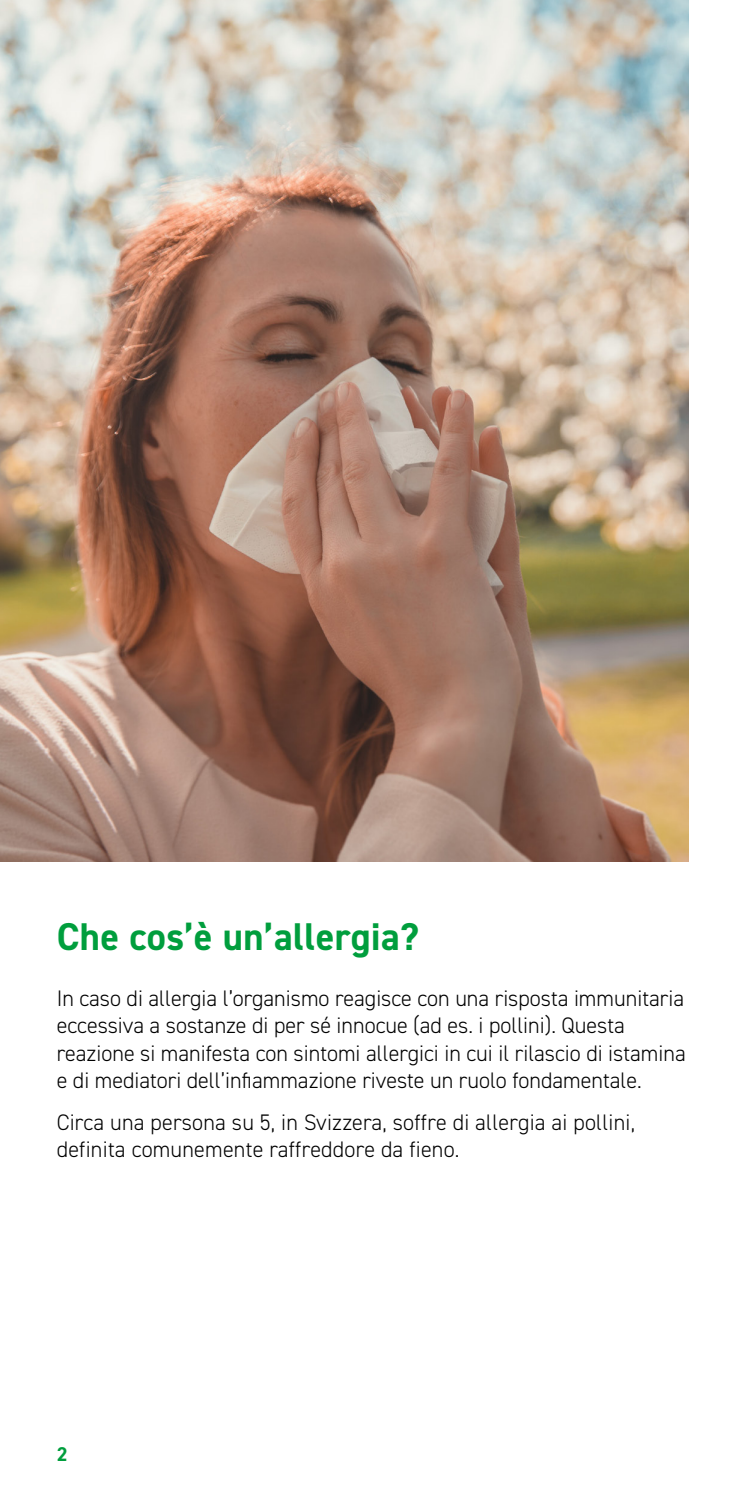
<style>
.page{position:relative;width:745px;height:1489px;background:#fff}
.page>*{position:absolute;margin:0;border:0;box-sizing:border-box;transform-origin:0 0}
.t1{font:700 38.75px "DIN2014";letter-spacing:.01em;color:#009e3d}
.t2{font:300 22.5px/27.5px "DIN2014";color:#000}
.t3{font:700 20px "DIN2014";color:#009e3d}
</style>
<div class="page">
<img style="left:0;top:0;width:687px;height:861px">
<h1 class="t1" style="left:57px;top:910px;width:363px">Che cos’è un’allergia?</h1>
<p class="t2" style="left:57px;top:984px;width:630px">In caso di allergia l’organismo reagisce con una risposta immunitaria eccessiva a sostanze di per sé innocue (ad es. i pollini). Questa reazione si manifesta con sintomi allergici in cui il rilascio di istamina e di mediatori dell’infiammazione riveste un ruolo fondamentale.</p>
<p class="t2" style="left:57px;top:1108px;width:579px">Circa una persona su 5, in Svizzera, soffre di allergia ai pollini, definita comunemente raffreddore da fieno.</p>
<p class="t3" style="left:57px;top:1440px;width:12px">2</p>
</div>
